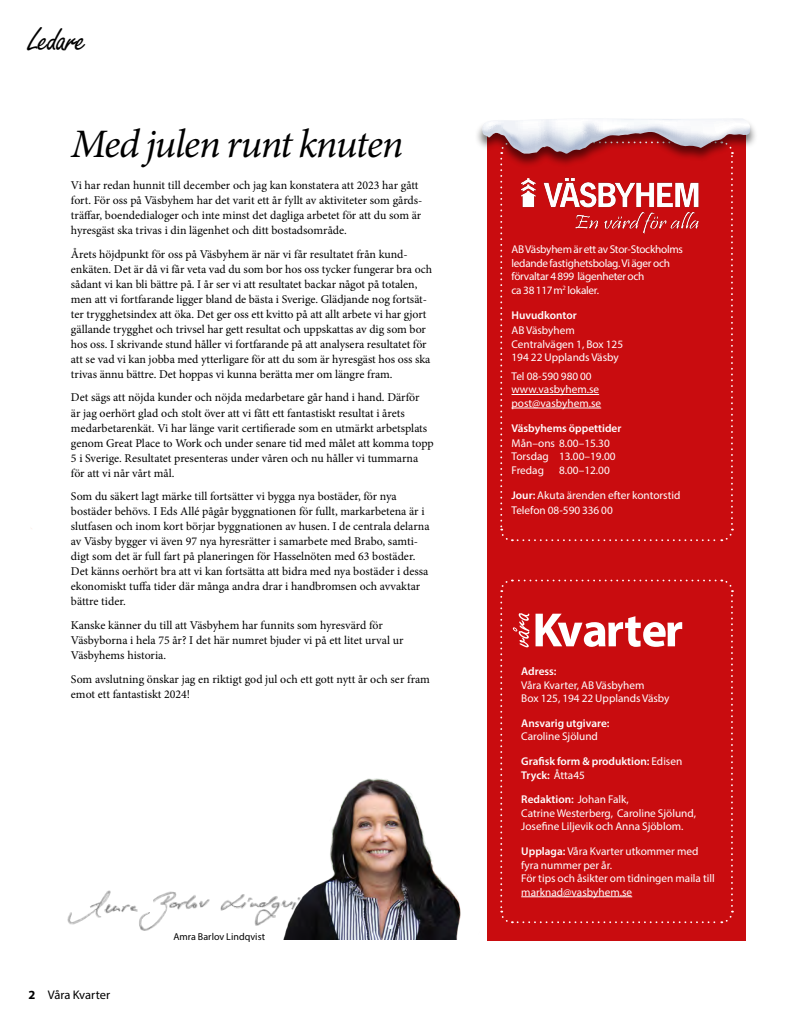
<style>
.page{position:relative;width:798px;height:1028px;background:#fff}
.page>*{position:absolute;margin:0;border:0;box-sizing:border-box;transform-origin:0 0}
.t1{font:italic 40.38px "Minion Pro";letter-spacing:-.035em;color:#000}
.Skrivstilsrubrik{font:37.5px "Freestyle Script";letter-spacing:-.025em;color:#000}
.t2{font:12.5px "Myriad Pro";letter-spacing:-.005em;color:#000}
.BRÖD{font:11.88px/15px "Minion Pro";letter-spacing:-.005em;color:#000}
.t3{font:11.25px/13.5px "Myriad Pro";color:#fff}
.t4{font:600 11.25px "Myriad Pro";color:#fff}
.t5{font:11.25px/13.5px "Myriad Pro";letter-spacing:-.025em;color:#fff}
.Bildtext{font:10px "Myriad Pro";letter-spacing:.005em;color:#000}
.s1{font-weight:700}
.s2{font-weight:600}
.s3{font-weight:400}
</style>
<div class="page">
<div style="left:487px;top:129px;width:258px;height:811px;background:#c90c0f"></div>
<img style="left:67px;top:890px;width:185px;height:41px">
<img style="left:252px;top:778px;width:209px;height:161px">
<svg style="left:500px;top:579px;width:233px;height:345px"></svg>
<hr style="left:521px;top:896px;width:111px;height:1px;background:#fff">
<div style="left:474px;top:118px;width:283px;height:50px;background:#000;opacity:.55"></div>
<svg style="left:482px;top:118px;width:268px;height:424px"></svg>
<p class="Skrivstilsrubrik" style="left:28px;top:19px;width:60px">Ledare</p>
<h1 class="t1" style="left:71px;top:116px;width:334px">Med julen runt knuten</h1>
<p class="BRÖD" style="left:71px;top:177px;width:353px">Vi har redan hunnit till december och jag kan konstatera att 2023 har gått fort. För oss på Väsbyhem har det varit ett år fyllt av aktiviteter som gårds&shy;träffar, boendedialoger och inte minst det dagliga arbetet för att du som är hyresgäst ska trivas i din lägenhet och ditt bostadsområde.</p>
<p class="BRÖD" style="left:71px;top:246px;width:362px">Årets höjdpunkt för oss på Väsbyhem är när vi får resultatet från kund&shy;enkäten. Det är då vi får veta vad du som bor hos oss tycker fungerar bra och sådant vi kan bli bättre på. I år ser vi att resultatet backar något på totalen, men att vi fortfarande ligger bland de bästa i Sverige. Glädjande nog fortsät&shy;ter trygghetsindex att öka. Det ger oss ett kvitto på att allt arbete vi har gjort gällande trygghet och trivsel har gett resultat och uppskattas av dig som bor hos oss. I skrivande stund håller vi fortfarande på att analysera resultatet för att se vad vi kan jobba med ytterligare för att du som är hyresgäst hos oss ska trivas ännu bättre. Det hoppas vi kunna berätta mer om längre fram.</p>
<p class="BRÖD" style="left:71px;top:390px;width:364px">Det sägs att nöjda kunder och nöjda medarbetare går hand i hand. Därför<br>är jag oerhört glad och stolt över att vi fått ett fantastiskt resultat i årets medarbetarenkät. Vi har länge varit certifierade som en utmärkt arbetsplats genom Great Place to Work och under senare tid med målet att komma topp 5 i Sverige. Resultatet presenteras under våren och nu håller vi tummarna för att vi når vårt mål.</p>
<p class="BRÖD" style="left:71px;top:489px;width:360px">Som du säkert lagt märke till fortsätter vi bygga nya bostäder, för nya bostäder behövs. I Eds Allé pågår byggnationen för fullt, markarbetena är i slutfasen och inom kort börjar byggnationen av husen. I de centrala delarna av Väsby bygger vi även 97 nya hyresrätter i samarbete med Brabo, samti&shy;digt som det är full fart på planeringen för Hasselnöten med 63 bostäder.<br>Det känns oerhört bra att vi kan fortsätta att bidra med nya bostäder i dessa ekonomiskt tuffa tider där många andra drar i handbromsen och avvaktar bättre tider.</p>
<p class="BRÖD" style="left:71px;top:618px;width:334px">Kanske känner du till att Väsbyhem har funnits som hyresvärd för<br>Väsbyborna i hela 75 år? I det här numret bjuder vi på ett litet urval ur<br>Väsbyhems historia.</p>
<p class="BRÖD" style="left:71px;top:672px;width:360px">Som avslutning önskar jag en riktigt god jul och ett gott nytt år och ser fram emot ett fantastiskt 2024!</p>
<p class="t2" style="left:28px;top:987px;width:83px"><span class="s1">2</span> Våra Kvarter</p>
<p class="Bildtext" style="left:173px;top:930px;width:93px">Amra Barlov Lindqvist</p>
<p class="t5" style="left:511px;top:243px;width:173px">AB Väsbyhem är ett av Stor-Stockholms ledande fastighetsbolag. Vi äger och förvaltar 4 899 lägenheter och<br>ca 38 117m<sup>2</sup> lokaler.</p>
<p class="t4" style="left:511px;top:308px;width:67px">Huvudkontor</p>
<p class="t3" style="left:511px;top:323px;width:65px">AB Väsbyhem</p>
<p class="t3" style="left:511px;top:337px;width:113px">Centralvägen 1, Box 125</p>
<p class="t3" style="left:511px;top:350px;width:109px">194 22 Upplands Väsby</p>
<p class="t3" style="left:511px;top:369px;width:82px">Tel 08-590 980 00</p>
<p class="t3" style="left:511px;top:383px;width:91px">www.vasbyhem.se post@vasbyhem.se</p>
<p class="t4" style="left:511px;top:421px;width:111px">Väsbyhems öppettider</p>
<p class="t3" style="left:511px;top:436px;width:100px">Mån–ons 8.00–15.30</p>
<p class="t3" style="left:511px;top:450px;width:105px">Torsdag 13.00–19.00</p>
<p class="t3" style="left:511px;top:463px;width:34px">Fredag</p>
<p class="t3" style="left:559px;top:463px;width:52px">8.00–12.00</p>
<p class="t3" style="left:511px;top:488px;width:170px"><span class="s2">Jour:</span> Akuta ärenden efter kontorstid</p>
<p class="t3" style="left:511px;top:503px;width:103px">Telefon 08-590 336 00</p>
<p class="t3" style="left:521px;top:664px;width:125px"><span class="s2">Adress:<br></span>Våra Kvarter, AB Väsbyhem</p>
<p class="t3" style="left:521px;top:691px;width:150px">Box 125, 194 22 Upplands Väsby</p>
<p class="t4" style="left:521px;top:716px;width:90px">Ansvarig utgivare:</p>
<p class="t3" style="left:521px;top:729px;width:78px">Caroline Sjölund</p>
<p class="t4" style="left:521px;top:754px;width:162px">Grafisk form &amp; produktion: <span class="s3">Edisen</span></p>
<p class="t4" style="left:521px;top:767px;width:65px">Tryck: <span class="s3">Åtta45</span></p>
<p class="t4" style="left:521px;top:792px;width:109px">Redaktion: <span class="s3">Johan Falk,</span></p>
<p class="t3" style="left:521px;top:806px;width:176px">Catrine Westerberg, Caroline Sjölund,<br>Josefine Liljevik och Anna Sjöblom.</p>
<p class="t3" style="left:521px;top:844px;width:195px"><span class="s2">Upplaga:</span> Våra Kvarter utkommer med fyra nummer per år.<br>För tips och åsikter om tidningen maila till marknad@vasbyhem.se</p>
</div>
